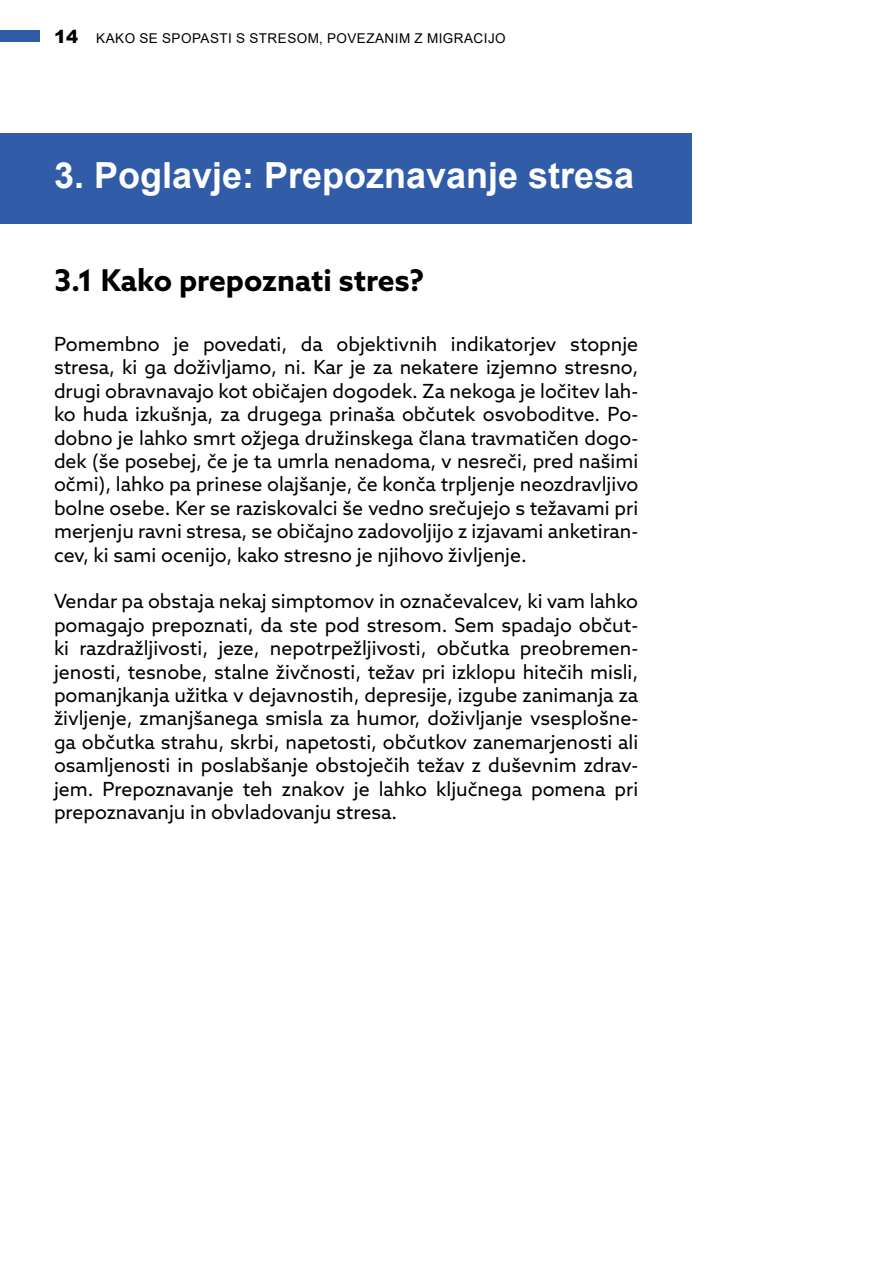
<style>
.page{position:relative;width:893px;height:1263px;background:#fff}
.page>*{position:absolute;margin:0;border:0;box-sizing:border-box;transform-origin:0 0}
.t1{font:700 36px "Arial";color:#fff}
.t2{font:700 30px "Azo Sans";color:#000}
.t3{font:19.5px/23.4px "Azo Sans";color:#000;text-align:justify}
.t4{font:13.5px "Arial";letter-spacing:.035em;color:#000}
.s1{font-weight:900;font-size:18px}
</style>
<div class="page">
<div style="left:0;top:31px;width:40px;height:11px;background:#315ca8"></div>
<div style="left:0;top:134px;width:691px;height:90px;background:#315ca8"></div>
<p class="t4" style="left:54px;top:29px;width:453px"><span class="s1">14</span> KAKO SE SPOPASTI S STRESOM, POVEZANIM Z MIGRACIJO</p>
<h1 class="t1" style="left:54px;top:150px;width:582px">3. Poglavje: Prepoznavanje stresa</h1>
<h2 class="t2" style="left:54px;top:261px;width:372px">3.1 Kako prepoznati stres?</h2>
<p class="t3" style="left:54px;top:332px;width:586px">Pomembno je povedati, da objektivnih indikatorjev stopnje stresa, ki ga doživljamo, ni. Kar je za nekatere izjemno stresno, drugi obravnavajo kot običajen dogodek. Za nekoga je ločitev lah&shy;ko huda izkušnja, za drugega prinaša občutek osvoboditve. Po&shy;dobno je lahko smrt ožjega družinskega člana travmatičen dogo&shy;dek (še posebej, če je ta umrla nenadoma, v nesreči, pred našimi očmi), lahko pa prinese olajšanje, če konča trpljenje neozdravljivo bolne osebe. Ker se raziskovalci še vedno srečujejo s težavami pri merjenju ravni stresa, se običajno zadovoljijo z izjavami anketiran&shy;cev, ki sami ocenijo, kako stresno je njihovo življenje.</p>
<p class="t3" style="left:54px;top:589px;width:586px">Vendar pa obstaja nekaj simptomov in označevalcev, ki vam lahko pomagajo prepoznati, da ste pod stresom. Sem spadajo občut&shy;ki razdražljivosti, jeze, nepotrpežljivosti, občutka preobremen&shy;jenosti, tesnobe, stalne živčnosti, težav pri izklopu hitečih misli, pomanjkanja užitka v dejavnostih, depresije, izgube zanimanja za življenje, zmanjšanega smisla za humor, doživljanje vsesplošne&shy;ga občutka strahu, skrbi, napetosti, občutkov zanemarjenosti ali osamljenosti in poslabšanje obstoječih težav z duševnim zdrav&shy;jem. Prepoznavanje teh znakov je lahko ključnega pomena pri prepoznavanju in obvladovanju stresa.</p>
</div>
